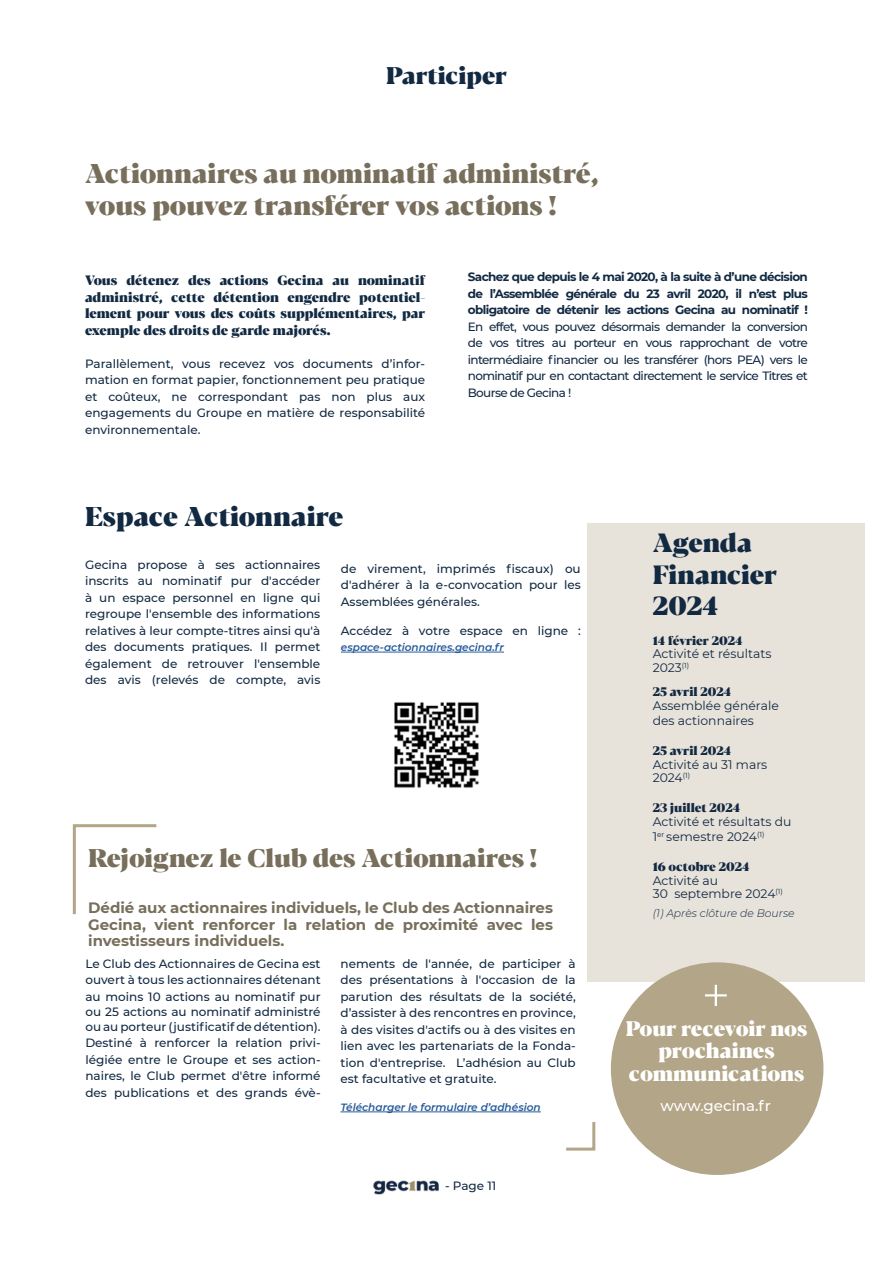
<style>
.page{position:relative;width:893px;height:1263px;background:#fff}
.page>*{position:absolute;margin:0;border:0;box-sizing:border-box;transform-origin:0 0}
.t1{font:300 51px "Montserrat";color:#fff}
.t2{font:800 27px/32.4px "Blacker Pro Dis";color:#776f5b}
.t3{font:800 27px "Blacker Pro Dis";color:#122942}
.t4{font:800 26.25px/31.5px "Blacker Pro Dis";color:#122942}
.t5{font:800 25.5px "Blacker Pro Dis";color:#776f5b}
.t6{font:800 24px "Blacker Pro Dis";color:#122942}
.t7{font:800 21px/22.5px "Blacker Pro Dis";color:#fff;text-align:center}
.t8{font:700 15px/16.5px "Montserrat";color:#776f5b;text-align:justify}
.t9{font:500 15px "Montserrat";color:#fff}
.t10{font:800 13.5px/16.5px "Blacker Pro Dis";color:#122942;text-align:justify}
.t11{font:12.3px/13.5px "Montserrat";color:#122942}
.t12{font:800 12.3px "Blacker Pro Dis";color:#122942}
.t13{font:500 12px/16.5px "Montserrat";color:#122942;text-align:justify}
.t14{font:700 12px/16.5px "Montserrat";letter-spacing:-.05em;color:#122942;text-align:justify}
.t15{font:500 12px "Montserrat";color:#122940}
.t16{font:italic 300 10.8px "Montserrat";color:#122942}
.t17{font:italic 600 10.5px "Montserrat";color:#275b9b}
.s1{color:#122942}
</style>
<div class="page">
<img style="left:373px;top:1180px;width:66px;height:15px">
<hr style="left:340px;top:1111px;width:201px;height:1px;background:#275b9b">
<div style="left:588px;top:523px;width:277px;height:458px;background:#e7e2da"></div>
<svg style="left:72px;top:824px;width:85px;height:91px"></svg>
<svg style="left:566px;top:1122px;width:30px;height:29px"></svg>
<div style="left:611px;top:962px;width:212px;height:213px;background:#b3a688;border-radius:50%"></div>
<img style="left:394px;top:702px;width:85px;height:86px">
<hr style="left:341px;top:652px;width:163px;height:1px;background:#275b9b">
<h3 class="t6" style="left:386px;top:57px;width:122px">Participer</h3>
<h2 class="t2" style="left:85px;top:155px;width:515px">Actionnaires au nominatif administré, vous pouvez transférer vos actions !</h2>
<p class="t10" style="left:85px;top:271px;width:342px">Vous détenez des actions Gecina au nominatif administré, cette détention engendre potentiel&shy;lement pour vous des coûts supplémentaires, par exemple des droits de garde majorés.</p>
<p class="t13" style="left:85px;top:355px;width:342px">Parallèlement, vous recevez vos documents d’infor&shy;mation en format papier, fonctionnement peu pratique et coûteux, ne correspondant pas non plus aux engagements du Groupe en matière de responsabilité environnementale.</p>
<p class="t14" style="left:468px;top:268px;width:342px">Sachez que depuis le 4 mai 2020, à la suite à d’une décision de l’Assemblée générale du 23 avril 2020, il n’est plus obligatoire de détenir les actions Gecina au nominatif !</p>
<p class="t13" style="left:468px;top:318px;width:342px">En effet, vous pouvez désormais demander la conversion de vos titres au porteur en vous rapprochant de votre intermédiaire financier ou les transférer (hors PEA) vers le nominatif pur en contactant directement le service Titres et Bourse de Gecina !</p>
<h2 class="t3" style="left:85px;top:496px;width:260px">Espace Actionnaire</h2>
<p class="t13" style="left:85px;top:556px;width:237px">Gecina propose à ses actionnaires inscrits au nominatif pur d'accéder à un espace personnel en ligne qui regroupe l'ensemble des informations relatives à leur compte-titres ainsi qu'à des documents pratiques. Il permet également de retrouver l'ensemble des avis (relevés de compte, avis</p>
<p class="t13" style="left:341px;top:559px;width:241px">de virement, imprimés fiscaux) ou d'adhérer à la e-convocation pour les Assemblées générales.</p>
<p class="t13" style="left:341px;top:622px;width:241px">Accédez à votre espace en ligne :</p>
<p class="t17" style="left:341px;top:640px;width:165px">espace-actionnaires.gecina.fr</p>
<h3 class="t5" style="left:88px;top:838px;width:450px">Rejoignez le Club des Actionnaires !</h3>
<p class="t8" style="left:88px;top:899px;width:466px">Dédié aux actionnaires individuels, le Club des Actionnaires Gecina, vient renforcer la relation de proximité avec les investisseurs individuels.</p>
<p class="t13" style="left:85px;top:955px;width:237px">Le Club des Actionnaires de Gecina est ouvert à tous les actionnaires détenant au moins 10 actions au nominatif pur</p>
<p class="t13" style="left:85px;top:1003px;width:237px;line-height:15px">ou 25 actions au nominatif administré ou au porteur (justificatif de détention).</p>
<p class="t13" style="left:85px;top:1034px;width:237px">Destiné à renforcer la relation privi&shy;légiée entre le Groupe et ses action&shy;naires, le Club permet d'être informé des publications et des grands évè-</p>
<p class="t13" style="left:340px;top:955px;width:237px">nements de l'année, de participer à des présentations à l'occasion de la parution des résultats de la société, d’assister à des rencontres en province, à des visites d'actifs ou à des visites en lien avec les partenariats de la Fonda&shy;tion d'entreprise. L’adhésion au Club est facultative et gratuite.</p>
<p class="t17" style="left:340px;top:1100px;width:202px">Télécharger le formulaire d’adhésion</p>
<p class="t15" style="left:445px;top:1177px;width:53px">- Page <span class="s1">11</span></p>
<h3 class="t4" style="left:653px;top:525px;width:126px">Agenda<br>Financier<br>2024</h3>
<p class="t12" style="left:653px;top:631px;width:92px">14 février 2024</p>
<p class="t11" style="left:653px;top:647px;width:120px">Activité et résultats<br>2023<sup>(1)</sup></p>
<p class="t12" style="left:653px;top:682px;width:80px">25 avril 2024</p>
<p class="t11" style="left:653px;top:697px;width:128px;line-height:15px">Assemblée générale des actionnaires</p>
<p class="t12" style="left:653px;top:741px;width:80px">25 avril 2024</p>
<p class="t11" style="left:653px;top:757px;width:116px">Activité au 31 mars<br>2024<sup>(1)</sup></p>
<p class="t12" style="left:653px;top:799px;width:89px">23 juillet 2024</p>
<p class="t11" style="left:653px;top:814px;width:140px;line-height:15px">Activité et résultats du<br>1<sup>er</sup> semestre 2024<sup>(1)</sup></p>
<p class="t12" style="left:653px;top:857px;width:99px">16 octobre 2024</p>
<p class="t11" style="left:653px;top:873px;width:132px">Activité au<br>30 septembre 2024<sup>(1)</sup></p>
<p class="t16" style="left:653px;top:906px;width:143px">(1) Après clôture de Bourse</p>
<h1 class="t1" style="left:701px;top:960px;width:31px">+</h1>
<h3 class="t7" style="left:626px;top:1015px;width:183px">Pour recevoir nos prochaines communications</h3>
<p class="t9" style="left:661px;top:1095px;width:112px">www.gecina.fr</p>
</div>
